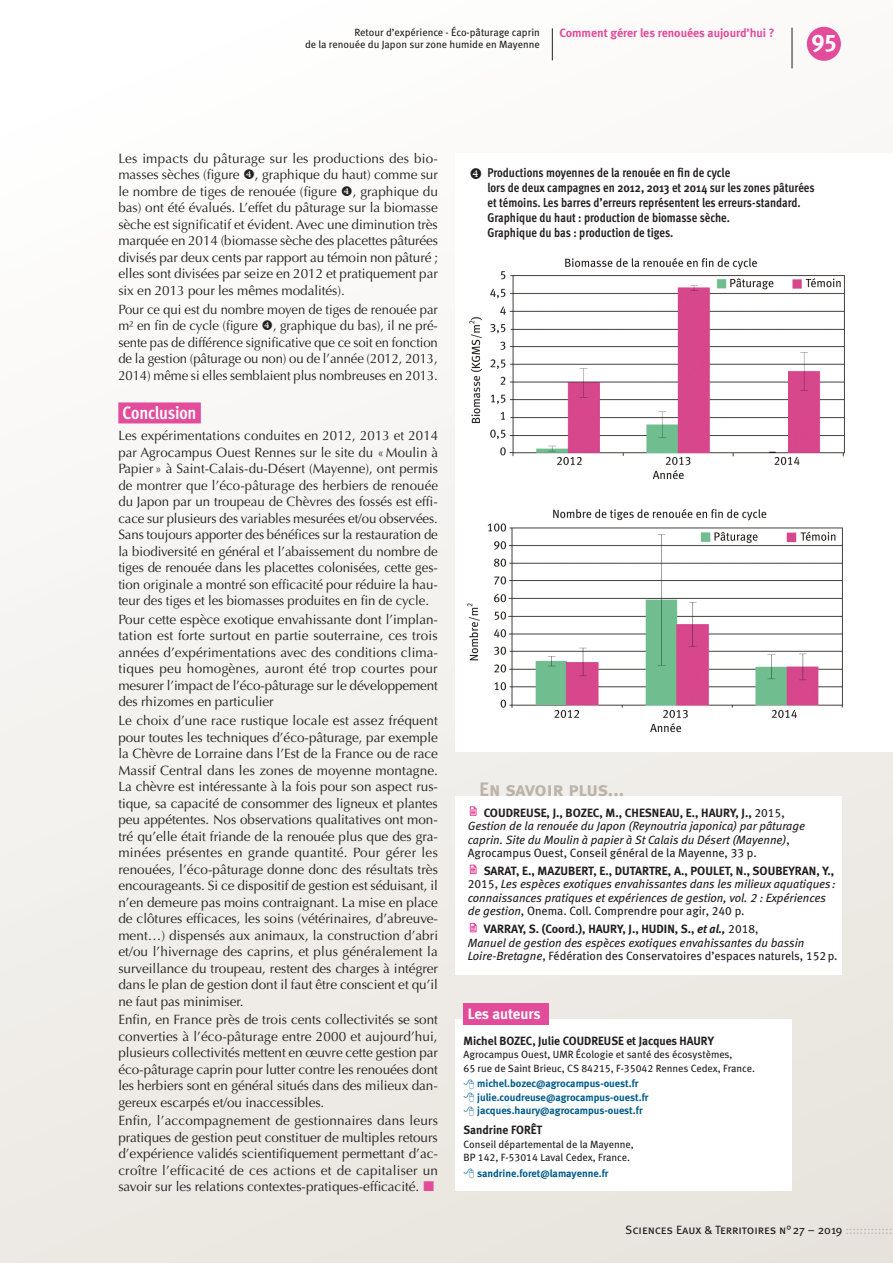
<style>
.page{position:relative;width:893px;height:1263px;background:#fff}
.page>*{position:absolute;margin:0;border:0;box-sizing:border-box;transform-origin:0 0}
.t1{font:24px "Meta Bold Caps Expert";color:#fff}
.t2{font:19.5px "Meta Bold LF Caps";letter-spacing:-.015em;color:#bcb4ab}
.t3{font:700 18px "Meta Cond OT";letter-spacing:-.015em;color:#fff}
.contact-picto{font:15px "Meta Bold LF";letter-spacing:-.005em;color:#fff}
.t4{font:13.5px/16.5px "Optima";letter-spacing:-.005em;color:#231f20;text-align:justify}
.titre_figure{font:700 12.75px/15px "Meta Cond OT";color:#231f20}
.Hors_texte{font:italic 12px/13.5px "Meta Book LF";color:#231f20}
.contacts{font:12px "Meta Bold LF";color:#231f20}
.t5{font:12px "Meta Book Caps";letter-spacing:-.005em;color:#231f20}
.t6{font:700 12px "Meta";color:#e34b9b}
.contacts-2{font:10.5px/13.5px "Meta Book LF";color:#231f20}
.contacts-3{font:10.5px/13.5px "Meta Bold LF";color:#005c8a}
.roulette_article{font:10.5px/12px "Meta Book LF";color:#231f20;text-align:right}
.s1{font-family:"Meta Bold LF";font-style:normal}
.s2{font-style:normal}
.s3{font-family:"Meta Bold LF"}
.s4{color:#bcbdc0}
</style>
<div class="page">
<div style="left:0;top:0;width:893px;height:1263px;background:linear-gradient(to bottom,#fffefe,#eae7e1)"></div>
<hr style="left:552px;top:28px;width:1px;height:32px;background:#231f20">
<div style="left:118px;top:402px;width:83px;height:21px;background:#e34b9b"></div>
<div style="left:456px;top:153px;width:437px;height:599px;background:#fff"></div>
<div style="left:455px;top:1019px;width:337px;height:172px;background:#fff"></div>
<div style="left:463px;top:1003px;width:86px;height:22px;background:#e34b9b"></div>
<div style="left:455px;top:796px;width:387px;height:179px;background:#fff"></div>
<svg style="left:470px;top:806px;width:7px;height:10px"></svg>
<svg style="left:470px;top:864px;width:7px;height:10px"></svg>
<svg style="left:470px;top:922px;width:7px;height:10px"></svg>
<img style="left:469px;top:258px;width:375px;height:220px">
<img style="left:468px;top:510px;width:374px;height:221px">
<div style="left:807px;top:27px;width:34px;height:34px;background:#e34b9b;border-radius:50%"></div>
<hr style="left:792px;top:28px;width:1px;height:40px;background:#231f20">
<svg style="left:244px;top:170px;width:10px;height:9px"></svg>
<svg style="left:342px;top:186px;width:10px;height:10px"></svg>
<svg style="left:263px;top:320px;width:9px;height:10px"></svg>
<svg style="left:424px;top:1181px;width:10px;height:10px"></svg>
<p class="roulette_article" style="left:305px;top:26px;width:236px">Retour d’expérience - Éco-pâturage caprin<br>de la renouée du Japon sur zone humide en Mayenne</p>
<p class="t6" style="left:559px;top:26px;width:217px">Comment gérer les renouées aujourd’hui ?</p>
<h1 class="t1" style="left:811px;top:28px;width:27px">95</h1>
<p class="t4" style="left:118px;top:150px;width:321px">Les impacts du pâturage sur les productions des bio&shy;masses sèches (figure , graphique du haut) comme sur le nombre de tiges de renouée (figure , graphique du bas) ont été évalués. L’effet du pâturage sur la biomasse sèche est significatif et évident. Avec une diminution très marquée en 2014 (biomasse sèche des placettes pâturées divisés par deux cents par rapport au témoin non pâturé ; elles sont divisées par seize en 2012 et pratiquement par six en 2013 pour les mêmes modalités).</p>
<p class="t4" style="left:118px;top:301px;width:321px">Pour ce qui est du nombre moyen de tiges de renouée par m² en fin de cycle (figure , graphique du bas), il ne pré&shy;sente pas de différence significative que ce soit en fonction de la gestion (pâturage ou non) ou de l’année (2012, 2013, 2014) même si elles semblaient plus nombreuses en 2013.</p>
<h1 class="t3" style="left:123px;top:402px;width:75px">Conclusion</h1>
<p class="t4" style="left:118px;top:428px;width:321px">Les expérimentations conduites en 2012, 2013 et 2014 par Agrocampus Ouest Rennes sur le site du «Moulin à Papier » à Saint-Calais-du-Désert (Mayenne), ont permis de montrer que l’éco-pâturage des herbiers de renouée du Japon par un troupeau de Chèvres des fossés est effi&shy;cace sur plusieurs des variables mesurées et/ou observées.<br>Sans toujours apporter des bénéfices sur la restauration de la biodiversité en général et l’abaissement du nombre de tiges de renouée dans les placettes colonisées, cette ges&shy;tion originale a montré son efficacité pour réduire la hau&shy;teur des tiges et les biomasses produites en fin de cycle.</p>
<p class="t4" style="left:118px;top:611px;width:321px">Pour cette espèce exotique envahissante dont l’implan&shy;tation est forte surtout en partie souterraine, ces trois années d’expérimentations avec des conditions clima&shy;tiques peu homogènes, auront été trop courtes pour mesurer l’impact de l’éco-pâturage sur le développement des rhizomes en particulier</p>
<p class="t4" style="left:118px;top:712px;width:321px">Le choix d’une race rustique locale est assez fréquent pour toutes les techniques d’éco-pâturage, par exemple la Chèvre de Lorraine dans l’Est de la France ou de race Massif Central dans les zones de moyenne montagne.<br>La chèvre est intéressante à la fois pour son aspect rus&shy;tique, sa capacité de consommer des ligneux et plantes peu appétentes. Nos observations qualitatives ont mon&shy;tré qu’elle était friande de la renouée plus que des gra&shy;minées présentes en grande quantité. Pour gérer les renouées, l’éco-pâturage donne donc des résultats très encourageants. Si ce dispositif de gestion est séduisant, il n’en demeure pas moins contraignant. La mise en place de clôtures efficaces, les soins (vétérinaires, d’abreuve&shy;ment…) dispensés aux animaux, la construction d’abri et/ou l’hivernage des caprins, et plus généralement la surveillance du troupeau, restent des charges à intégrer dans le plan de gestion dont il faut être conscient et qu’il ne faut pas minimiser.</p>
<p class="t4" style="left:118px;top:1011px;width:321px">Enfin, en France près de trois cents collectivités se sont converties à l’éco-pâturage entre 2000 et aujourd’hui, plusieurs collectivités mettent en œuvre cette gestion par éco-pâturage caprin pour lutter contre les renouées dont les herbiers sont en général situés dans des milieux dan&shy;gereux escarpés et/ou inaccessibles.</p>
<p class="t4" style="left:118px;top:1113px;width:321px">Enfin, l’accompagnement de gestionnaires dans leurs pratiques de gestion peut constituer de multiples retours d’expérience validés scientifiquement permettant d’ac&shy;croître l’efficacité de ces actions et de capitaliser un savoir sur les relations contextes-pratiques-efficacité.</p>
<p class="titre_figure" style="left:487px;top:166px;width:329px">Productions moyennes de la renouée en fin de cycle<br>lors de deux campagnes en 2012, 2013 et 2014 sur les zones pâturées et témoins. Les barres d’erreurs représentent les erreurs-standard.<br>Graphique du haut : production de biomasse sèche.<br>Graphique du bas : production de tiges.</p>
<p class="t2" style="left:479px;top:777px;width:146px">En savoir plus...</p>
<p class="Hors_texte" style="left:468px;top:805px;width:339px;text-indent:16px"><span class="s1">COUDREUSE, J., BOZEC, M., CHESNEAU, E., HAURY, J.,</span> <span class="s2">2015, </span>Gestion de la renouée du Japon (Reynoutria japonica) par pâturage caprin. Site du Moulin à papier à St Calais du Désert (Mayenne)<span class="s2">, Agrocampus Ouest, Conseil général de la Mayenne, 33 p.</span></p>
<p class="Hors_texte" style="left:468px;top:864px;width:369px;text-indent:16px"><span class="s1">SARAT, E., MAZUBERT, E., DUTARTRE, A., POULET, N., SOUBEYRAN, Y., </span><span class="s2">2015,</span> Les espèces exotiques envahissantes dans les milieux aquatiques: connaissances pratiques et expériences de gestion, vol. 2 : Expériences de gestion<span class="s2">, Onema. Coll. Comprendre pour agir, 240 p.</span></p>
<p class="Hors_texte" style="left:468px;top:922px;width:371px;text-indent:16px"><span class="s1">VARRAY, S. (Coord.), HAURY, J., HUDIN, S.,</span> <span class="s3">et al.,</span> <span class="s2">2018,<br></span>Manuel de gestion des espèces exotiques envahissantes du bassin<br>Loire-Bretagne<span class="s2">, Fédération des Conservatoires d’espaces naturels, 152p.</span></p>
<p class="contact-picto" style="left:468px;top:1005px;width:75px">Les auteurs</p>
<p class="contacts" style="left:463px;top:1033px;width:252px">Michel BOZEC, Julie COUDREUSE et Jacques HAURY</p>
<p class="contacts-2" style="left:463px;top:1048px;width:293px">Agrocampus Ouest, UMR Écologie et santé des écosystèmes,<br>65 rue de Saint Brieuc, CS 84215, F-35042 Rennes Cedex, France.</p>
<p class="contacts-3" style="left:477px;top:1077px;width:173px">michel.bozec@agrocampus-ouest.fr julie.coudreuse@agrocampus-ouest.fr jacques.haury@agrocampus-ouest.fr</p>
<p class="contacts" style="left:463px;top:1123px;width:80px">Sandrine FORÊT</p>
<p class="contacts-2" style="left:463px;top:1137px;width:172px">Conseil départemental de la Mayenne,<br>BP 142, F-53014 Laval Cedex, France.</p>
<p class="contacts-3" style="left:477px;top:1166px;width:133px">sandrine.foret@lamayenne.fr</p>
<p class="t5" style="left:625px;top:1223px;width:269px">Sciences Eaux &amp; Territoires n°27 – 2019 <span class="s4">:::::::::::::</span></p>
</div>
